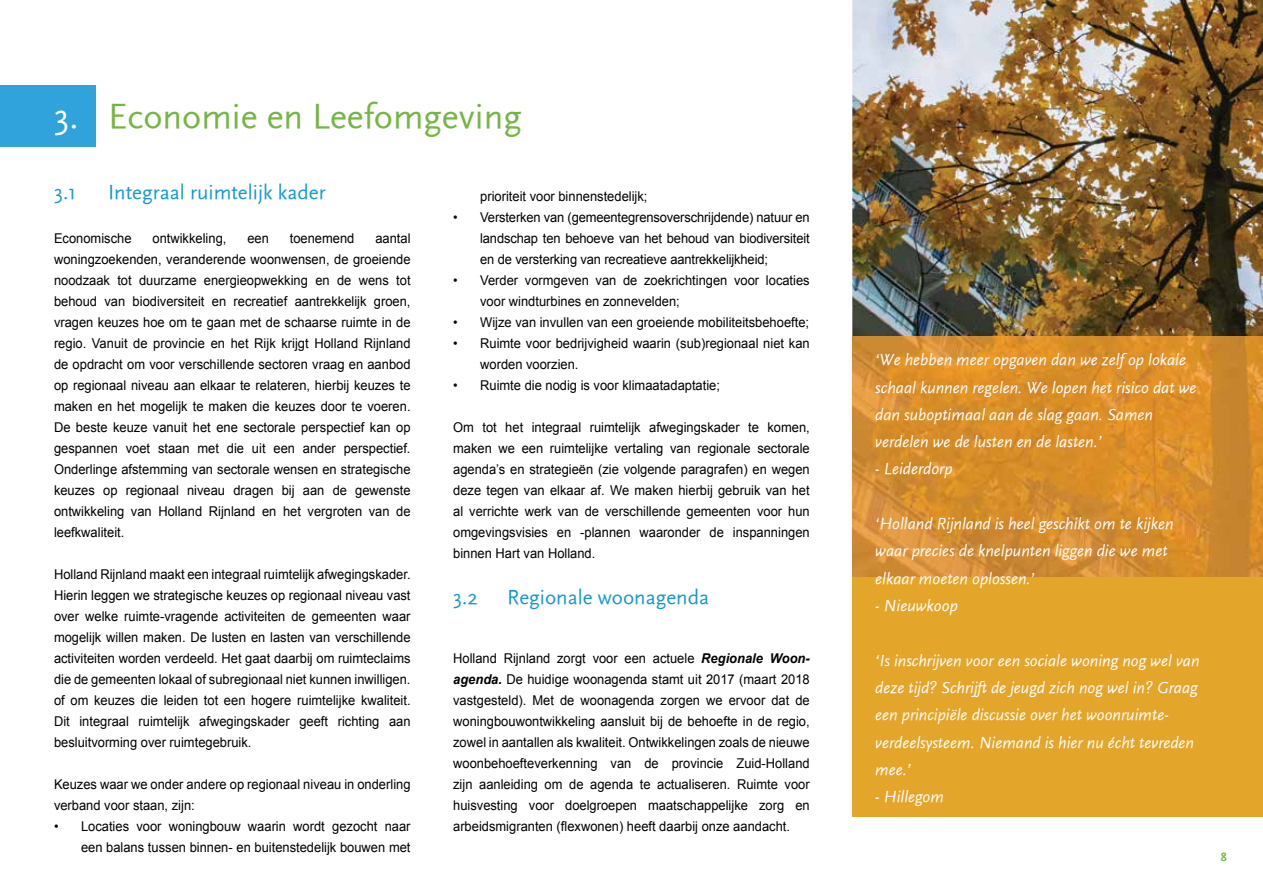
<style>
.page{position:relative;width:1263px;height:893px;background:#fff}
.page>*{position:absolute;margin:0;border:0;box-sizing:border-box;transform-origin:0 0}
.t1{font:36px "Scala Sans";color:#74b643}
.t2{font:21px "Scala Sans";color:#1499d1}
.t3{font:italic 16.5px/27.3px "Scala Sans";color:#fff}
.t4{font:13.5px/21px "Arial";color:#000;text-align:justify;scale:.96 1}
.t5{font:700 12px "Scala Sans";color:#74b643}
.s1{color:#fff}
.s2{font-weight:700;font-style:italic}
</style>
<div class="page">
<img style="left:852px;top:0;width:411px;height:336px">
<div style="left:0;top:85px;width:96px;height:62px;background:#31a3dc"></div>
<div style="left:852px;top:576px;width:411px;height:240px;background:#e4a52b"></div>
<img style="left:852px;top:336px;width:411px;height:240px">
<h1 class="t1" style="left:54px;top:97px;width:469px"><span class="s1">3.</span> Economie en Leefomgeving</h1>
<h2 class="t2" style="left:54px;top:180px;width:24px">3.1</h2>
<h2 class="t2" style="left:108px;top:180px;width:219px">Integraal ruimtelijk kader</h2>
<p class="t4" style="left:54px;top:228px;width:82px">Economische</p>
<p class="t4" style="left:152px;top:228px;width:79px">ontwikkeling,</p>
<p class="t4" style="left:247px;top:228px;width:24px">een</p>
<p class="t4" style="left:290px;top:228px;width:69px">toenemend</p>
<p class="t4" style="left:54px;top:228px;width:373px;text-indent:321px">aantal woningzoekenden, veranderende woonwensen, de groeiende noodzaak tot duurzame energieopwekking en de wens tot behoud van biodiversiteit en recreatief aantrekkelijk groen, vragen keuzes hoe om te gaan met de schaarse ruimte in de regio. Vanuit de provincie en het Rijk krijgt Holland Rijnland de opdracht om voor verschillende sectoren vraag en aanbod op regionaal niveau aan elkaar te relateren, hierbij keuzes te maken en het mogelijk te maken die keuzes door te voeren.<br>De beste keuze vanuit het ene sectorale perspectief kan op gespannen voet staan met die uit een ander perspectief.<br>Onderlinge afstemming van sectorale wensen en strategische keuzes op regionaal niveau dragen bij aan de gewenste ontwikkeling van Holland Rijnland en het vergroten van de leefkwaliteit.</p>
<p class="t4" style="left:54px;top:564px;width:373px">Holland Rijnland maakt een integraal ruimtelijk afwegingskader.<br>Hierin leggen we strategische keuzes op regionaal niveau vast over welke ruimte-vragende activiteiten de gemeenten waar mogelijk willen maken. De lusten en lasten van verschillende activiteiten worden verdeeld. Het gaat daarbij om ruimteclaims die de gemeenten lokaal of subregionaal niet kunnen inwilligen. of om keuzes die leiden tot een hogere ruimtelijke kwaliteit.<br>Dit integraal ruimtelijk afwegingskader geeft richting aan besluitvorming over ruimtegebruik.</p>
<p class="t4" style="left:54px;top:774px;width:373px">Keuzes waar we onder andere op regionaal niveau in onderling verband voor staan, zijn:</p>
<p class="t4" style="left:54px;top:816px;width:373px;text-align:right">• Locaties voor woningbouw waarin wordt gezocht naar een balans tussen binnen- en buitenstedelijk bouwen met</p>
<p class="t4" style="left:480px;top:186px;width:176px">prioriteit voor binnenstedelijk;</p>
<p class="t4" style="left:480px;top:207px;width:345px;text-indent:-27px">• Versterken van (gemeentegrensoverschrijdende) natuur en landschap ten behoeve van het behoud van biodiversiteit en de versterking van recreatieve aantrekkelijkheid;</p>
<p class="t4" style="left:480px;top:270px;width:345px;text-indent:-27px">• Verder vormgeven van de zoekrichtingen voor locaties voor windturbines en zonnevelden;</p>
<p class="t4" style="left:453px;top:312px;width:372px">• Wijze van invullen van een groeiende mobiliteitsbehoefte;</p>
<p class="t4" style="left:480px;top:333px;width:345px;text-indent:-27px">• Ruimte voor bedrijvigheid waarin (sub)regionaal niet kan worden voorzien.</p>
<p class="t4" style="left:453px;top:375px;width:279px">• Ruimte die nodig is voor klimaatadaptatie;</p>
<p class="t4" style="left:453px;top:417px;width:373px">Om tot het integraal ruimtelijk afwegingskader te komen, maken we een ruimtelijke vertaling van regionale sectorale agenda’s en strategieën (zie volgende paragrafen) en wegen deze tegen van elkaar af. We maken hierbij gebruik van het al verrichte werk van de verschillende gemeenten voor hun omgevingsvisies en -plannen waaronder de inspanningen binnen Hart van Holland.</p>
<h2 class="t2" style="left:453px;top:586px;width:26px">3.2</h2>
<h2 class="t2" style="left:507px;top:586px;width:203px">Regionale woonagenda</h2>
<p class="t4" style="left:453px;top:648px;width:373px">Holland Rijnland zorgt voor een actuele <span class="s2">Regionale Woon&shy;agenda.</span> De huidige woonagenda stamt uit 2017 (maart 2018 vastgesteld). Met de woonagenda zorgen we ervoor dat de woningbouwontwikkeling aansluit bij de behoefte in de regio, zowel in aantallen als kwaliteit. Ontwikkelingen zoals de nieuwe woonbehoefteverkenning van de provincie Zuid-Holland zijn aanleiding om de agenda te actualiseren. Ruimte voor huisvesting voor doelgroepen maatschappelijke zorg en arbeidsmigranten (flexwonen) heeft daarbij onze aandacht.</p>
<p class="t3" style="left:875px;top:347px;width:323px">‘We hebben meer opgaven dan we zelf op lokale schaal kunnen regelen. We lopen het risico dat we dan suboptimaal aan de slag gaan. Samen verdelen we de lusten en de lasten.’</p>
<p class="t3" style="left:875px;top:456px;width:79px">- Leiderdorp</p>
<p class="t3" style="left:875px;top:510px;width:300px">‘Holland Rijnland is heel geschikt om te kijken waar precies de knelpunten liggen die we met elkaar moeten oplossen.’</p>
<p class="t3" style="left:875px;top:592px;width:84px">- Nieuwkoop</p>
<p class="t3" style="left:875px;top:647px;width:326px">‘Is inschrijven voor een sociale woning nog wel van deze tijd? Schrijft de jeugd zich nog wel in? Graag een principiële discussie over het woonruimte&shy;verdeelsysteem. Niemand is hier nu écht tevreden mee.’</p>
<p class="t3" style="left:875px;top:783px;width:70px">- Hillegom</p>
<p class="t5" style="left:1221px;top:851px;width:7px">8</p>
</div>
